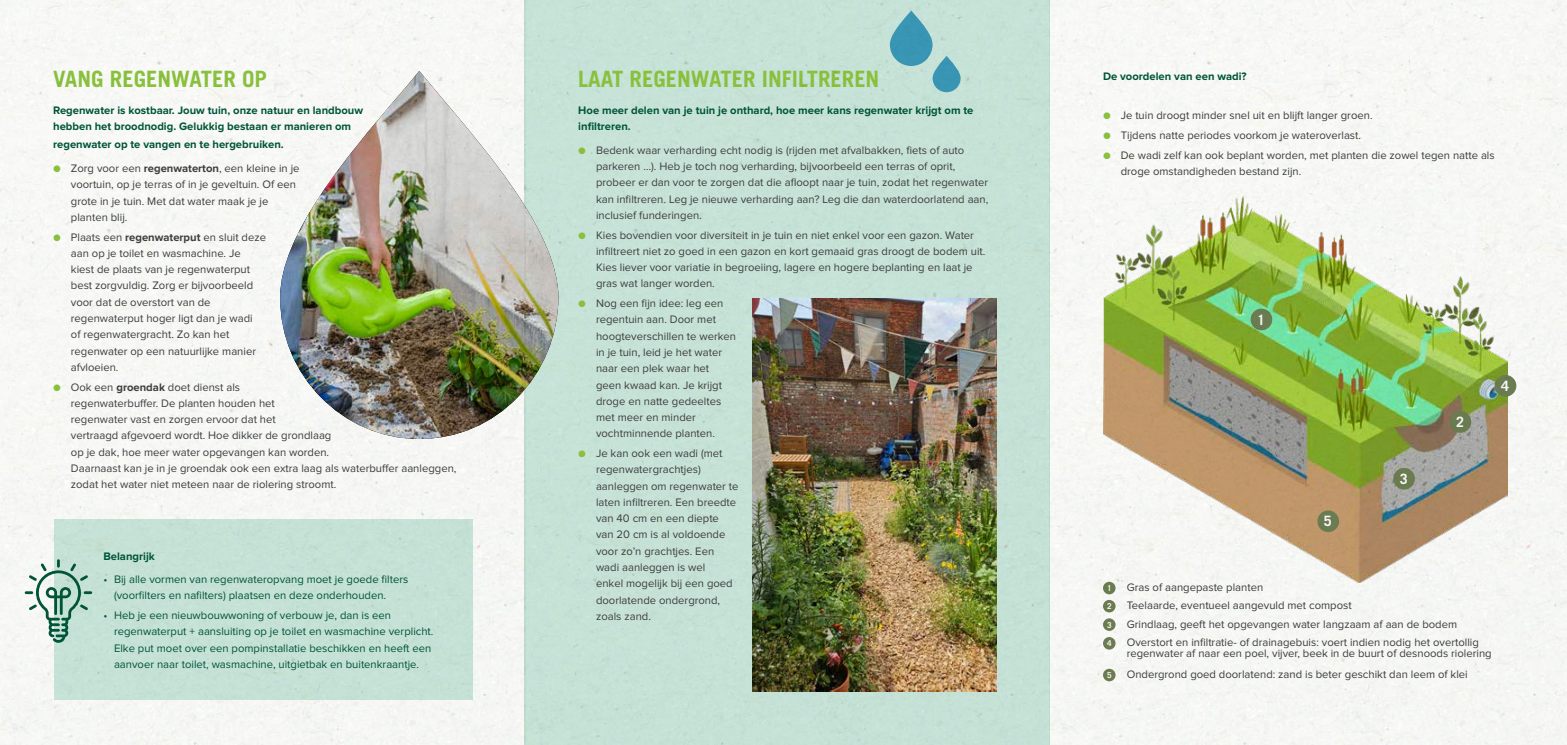
<style>
.page{position:relative;width:1567px;height:745px;background:#fff}
.page>*{position:absolute;margin:0;border:0;box-sizing:border-box;transform-origin:0 0}
.t1{font:700 22.5px "Trade Gothic LT Std";color:#8dc63f}
.t2{font:700 14.25px "Trade Gothic LT Std";color:#fff}
.t3{font:11.25px/16.2px "Proxima Nova";color:#414042}
.t4{font:11.25px/16.2px "Proxima Nova";color:#00583b}
.t5{font:700 11.25px/16.2px "Proxima Nova";color:#00583b}
.t6{font:700 8.12px "Trade Gothic LT";color:#fff}
.s1{color:#8dc63f}
.s2{font-weight:700}
</style>
<div class="page">
<img style="left:0;top:0;width:1566px;height:744px">
<h1 class="t1" style="left:53px;top:65px;width:215px">VANG REGENWATER OP</h1>
<p class="t5" style="left:53px;top:102px;width:311px">Regenwater is kostbaar. Jouw tuin, onze natuur en landbouw hebben het broodnodig. Gelukkig bestaan er manieren om</p>
<p class="t5" style="left:53px;top:136px;width:232px">regenwater op te vangen en te hergebruiken.</p>
<p class="t3" style="left:71px;top:160px;width:230px;text-indent:-18px"><span class="s1">●</span> Zorg voor een <span class="s2">regenwaterton</span>, een kleine in je voortuin, op je terras of in je geveltuin. Of een grote in je tuin. Met dat water maak je je planten blij.</p>
<p class="t3" style="left:71px;top:229px;width:197px;text-indent:-18px"><span class="s1">●</span> Plaats een <span class="s2">regenwaterput</span> en sluit deze aan op je toilet en wasmachine. Je kiest de plaats van je regenwaterput best zorgvuldig. Zorg er bijvoorbeeld voor dat de overstort van de regenwaterput hoger ligt dan je wadi<br>of regenwatergracht. Zo kan het regenwater op een natuurlijke manier afvloeien.</p>
<p class="t3" style="left:71px;top:379px;width:387px;text-indent:-18px"><span class="s1">●</span> Ook een <span class="s2">groendak</span> doet dienst als<br>regenwaterbuffer. De planten houden het<br>regenwater vast en zorgen ervoor dat het<br>vertraagd afgevoerd wordt. Hoe dikker de grondlaag<br>op je dak, hoe meer water opgevangen kan worden.<br>Daarnaast kan je in je groendak ook een extra laag als waterbuffer aanleggen, zodat het water niet meteen naar de riolering stroomt.</p>
<p class="t5" style="left:103px;top:547px;width:53px">Belangrijk</p>
<p class="t4" style="left:114px;top:571px;width:296px;text-indent:-11px">• Bij alle vormen van regenwateropvang moet je goede filters (voorfilters en nafilters) plaatsen en deze onderhouden.</p>
<p class="t4" style="left:114px;top:607px;width:321px;text-indent:-11px">• Heb je een nieuwbouwwoning of verbouw je, dan is een regenwaterput + aansluiting op je toilet en wasmachine verplicht.<br>Elke put moet over een pompinstallatie beschikken en heeft een aanvoer naar toilet, wasmachine, uitgietbak en buitenkraantje.</p>
<h1 class="t1" style="left:578px;top:65px;width:302px">LAAT REGENWATER INFILTREREN</h1>
<p class="t5" style="left:578px;top:102px;width:397px">Hoe meer delen van je tuin je onthard, hoe meer kans regenwater krijgt om te infiltreren.</p>
<p class="t3" style="left:596px;top:142px;width:394px;text-indent:-18px"><span class="s1">●</span> Bedenk waar verharding echt nodig is (rijden met afvalbakken, fiets of auto parkeren …). Heb je toch nog verharding, bijvoorbeeld een terras of oprit, probeer er dan voor te zorgen dat die afloopt naar je tuin, zodat het regenwater kan infiltreren. Leg je nieuwe verharding aan? Leg die dan waterdoorlatend aan, inclusief funderingen.</p>
<p class="t3" style="left:596px;top:227px;width:391px;text-indent:-18px"><span class="s1">●</span> Kies bovendien voor diversiteit in je tuin en niet enkel voor een gazon. Water infiltreert niet zo goed in een gazon en kort gemaaid gras droogt de bodem uit.<br>Kies liever voor variatie in begroeiing, lagere en hogere beplanting en laat je gras wat langer worden.</p>
<p class="t3" style="left:596px;top:295px;width:141px;text-indent:-18px"><span class="s1">●</span> Nog een fijn idee: leg een regentuin aan. Door met hoogteverschillen te werken in je tuin, leid je het water naar een plek waar het geen kwaad kan. Je krijgt droge en natte gedeeltes met meer en minder vochtminnende planten.</p>
<p class="t3" style="left:596px;top:445px;width:144px;text-indent:-18px"><span class="s1">●</span> Je kan ook een wadi (met regenwatergrachtjes) aanleggen om regenwater te laten infiltreren. Een breedte van 40 cm en een diepte van 20 cm is al voldoende voor zo’n grachtjes. Een wadi aanleggen is wel<br>enkel mogelijk bij een goed doorlatende ondergrond, zoals zand.</p>
<p class="t5" style="left:1102px;top:68px;width:145px">De voordelen van een wadi?</p>
<p class="t3" style="left:1102px;top:108px;width:271px"><span class="s1">●</span> Je tuin droogt minder snel uit en blijft langer groen.</p>
<p class="t3" style="left:1102px;top:127px;width:259px"><span class="s1">●</span> Tijdens natte periodes voorkom je wateroverlast.</p>
<p class="t3" style="left:1120px;top:147px;width:375px;text-indent:-18px"><span class="s1">●</span> De wadi zelf kan ook beplant worden, met planten die zowel tegen natte als droge omstandigheden bestand zijn.</p>
<p class="t2" style="left:1256px;top:310px;width:9px">1</p>
<p class="t2" style="left:1323px;top:512px;width:9px">5</p>
<p class="t2" style="left:1399px;top:469px;width:9px">3</p>
<p class="t2" style="left:1455px;top:413px;width:9px">2</p>
<p class="t2" style="left:1500px;top:377px;width:9px">4</p>
<p class="t6" style="left:1106px;top:582px;width:6px">1</p>
<p class="t3" style="left:1126px;top:579px;width:138px">Gras of aangepaste planten</p>
<p class="t6" style="left:1106px;top:601px;width:6px">2</p>
<p class="t3" style="left:1126px;top:597px;width:226px">Teelaarde, eventueel aangevuld met compost</p>
<p class="t6" style="left:1106px;top:619px;width:6px">3</p>
<p class="t3" style="left:1126px;top:615px;width:332px">Grindlaag, geeft het opgevangen water langzaam af aan de bodem</p>
<p class="t6" style="left:1106px;top:638px;width:6px">4</p>
<p class="t3" style="left:1126px;top:636px;width:366px;line-height:11.2px">Overstort en infiltratie- of drainagebuis: voert indien nodig het overtollig regenwater af naar een poel, vijver, beek in de buurt of desnoods riolering</p>
<p class="t6" style="left:1106px;top:669px;width:6px">5</p>
<p class="t3" style="left:1126px;top:665px;width:342px">Ondergrond goed doorlatend: zand is beter geschikt dan leem of klei</p>
</div>
